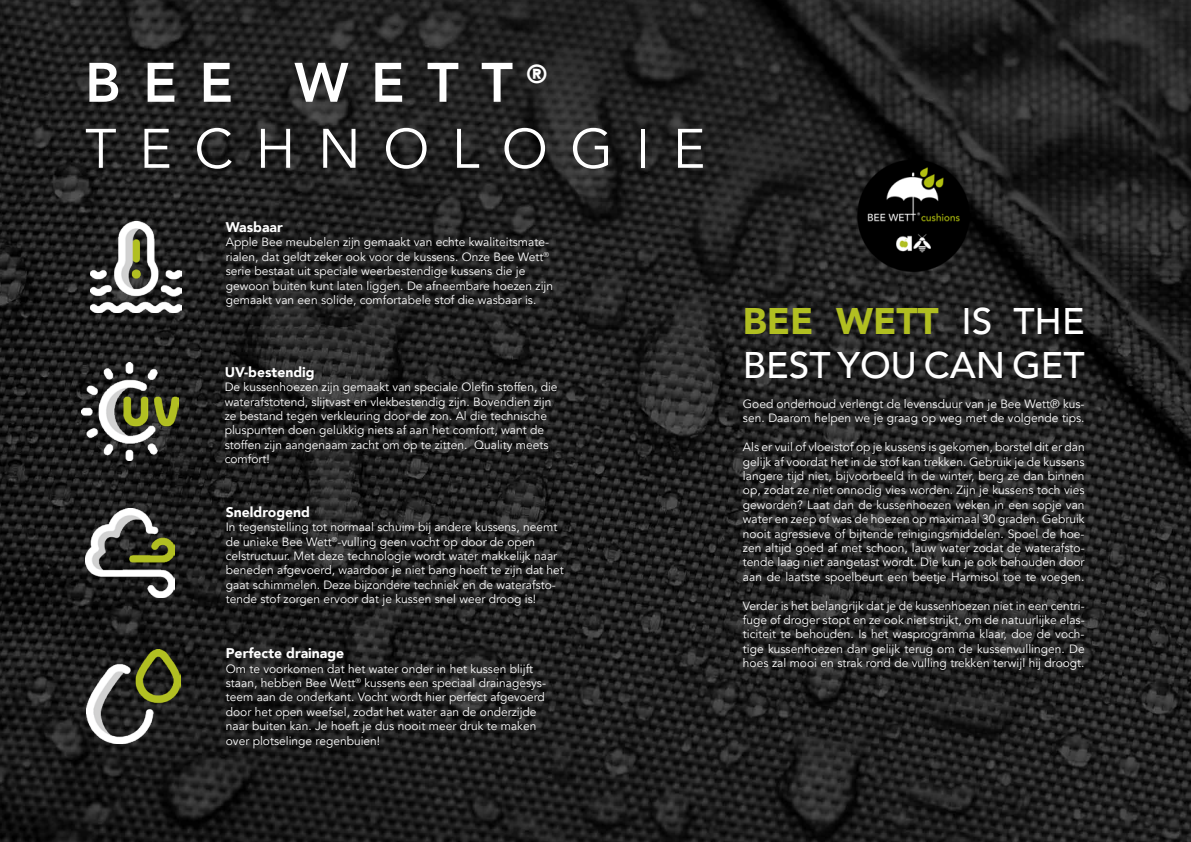
<style>
.page{position:relative;width:1191px;height:842px;background:#fff}
.page>*{position:absolute;margin:0;border:0;box-sizing:border-box;transform-origin:0 0}
.t1{font:55px "Avenir";letter-spacing:.41em;color:#fff}
.t2{font:800 55px "Avenir";letter-spacing:.41em;color:#fff}
.t3{font:500 37px/44.4px "Avenir";color:#fff}
.t4{font:800 26px "Avenir";color:#fff}
.t5{font:900 14px "Avenir";color:#fff}
.t6{font:12px/14.4px "Avenir";color:#fff}
.s1{font-weight:900;color:#b1bf21}
</style>
<div class="page">
<img style="left:0;top:0;width:1191px;height:842px">
<img style="left:839px;top:141px;width:149px;height:149px">
<img style="left:81px;top:363px;width:97px;height:97px">
<img style="left:86px;top:649px;width:94px;height:94px">
<img style="left:85px;top:508px;width:89px;height:89px">
<img style="left:90px;top:221px;width:91px;height:92px">
<h1 class="t2" style="left:85px;top:40px;width:429px">BEE WETT</h1>
<h1 class="t1" style="left:85px;top:116px;width:622px">TECHNOLOGIE</h1>
<h3 class="t4" style="left:526px;top:54px;width:22px">®</h3>
<p class="t5" style="left:226px;top:215px;width:59px">Wasbaar</p>
<p class="t6" style="left:226px;top:235px;width:329px">Apple Bee meubelen zijn gemaakt van echte kwaliteitsmate&shy;rialen, dat geldt zeker ook voor de kussens. Onze Bee Wett<sup>® </sup>serie bestaat uit speciale weerbestendige kussens die je gewoon buiten kunt laten liggen. De afneembare hoezen zijn gemaakt van een solide, comfortabele stof die wasbaar is.</p>
<p class="t5" style="left:225px;top:360px;width:91px">UV-bestendig</p>
<p class="t6" style="left:225px;top:380px;width:334px">De kussenhoezen zijn gemaakt van speciale Olefin stoffen, die waterafstotend, slijtvast en vlekbestendig zijn. Bovendien zijn ze bestand tegen verkleuring door de zon. Al die technische pluspunten doen gelukkig niets af aan het comfort, want de stoffen zijn aangenaam zacht om op te zitten. Quality meets comfort!</p>
<p class="t5" style="left:226px;top:500px;width:86px">Sneldrogend</p>
<p class="t6" style="left:226px;top:520px;width:340px">In tegenstelling tot normaal schuim bij andere kussens, neemt de unieke Bee Wett<sup>®</sup>-vulling geen vocht op door de open celstructuur. Met deze technologie wordt water makkelijk naar beneden afgevoerd, waardoor je niet bang hoeft te zijn dat het gaat schimmelen. Deze bijzondere techniek en de waterafsto&shy;tende stof zorgen ervoor dat je kussen snel weer droog is!</p>
<p class="t5" style="left:226px;top:641px;width:120px">Perfecte drainage</p>
<p class="t6" style="left:226px;top:661px;width:322px">Om te voorkomen dat het water onder in het kussen blijft staan, hebben Bee Wett<sup>®</sup> kussens een speciaal drainagesys&shy;teem aan de onderkant. Vocht wordt hier perfect afgevoerd door het open weefsel, zodat het water aan de onderzijde naar buiten kan. Je hoeft je dus nooit meer druk te maken over plotselinge regenbuien!</p>
<h2 class="t3" style="left:743px;top:297px;width:343px"><span class="s1">BEE WETT</span> IS THE<br>BEST YOU CAN GET</h2>
<p class="t6" style="left:743px;top:397px;width:343px">Goed onderhoud verlengt de levensduur van je Bee Wett® kus&shy;sen. Daarom helpen we je graag op weg met de volgende tips.</p>
<p class="t6" style="left:743px;top:440px;width:343px;text-align:justify">Als er vuil of vloeistof op je kussens is gekomen, borstel dit er dan gelijk af voordat het in de stof kan trekken. Gebruik je de kussens langere tijd niet, bijvoorbeeld in de winter, berg ze dan binnen op, zodat ze niet onnodig vies worden. Zijn je kussens toch vies geworden? Laat dan de kussenhoezen weken in een sopje van water en zeep of was de hoezen op maximaal 30 graden. Gebruik nooit agressieve of bijtende reinigingsmiddelen. Spoel de hoe&shy;zen altijd goed af met schoon, lauw water zodat de waterafsto&shy;tende laag niet aangetast wordt. Die kun je ook behouden door aan de laatste spoelbeurt een beetje Harmisol toe te voegen.</p>
<p class="t6" style="left:743px;top:598px;width:343px;text-align:justify">Verder is het belangrijk dat je de kussenhoezen niet in een centri&shy;fuge of droger stopt en ze ook niet strijkt, om de natuurlijke elas&shy;ticiteit te behouden. Is het wasprogramma klaar, doe de voch&shy;tige kussenhoezen dan gelijk terug om de kussenvullingen. De hoes zal mooi en strak rond de vulling trekken terwijl hij droogt.</p>
</div>
